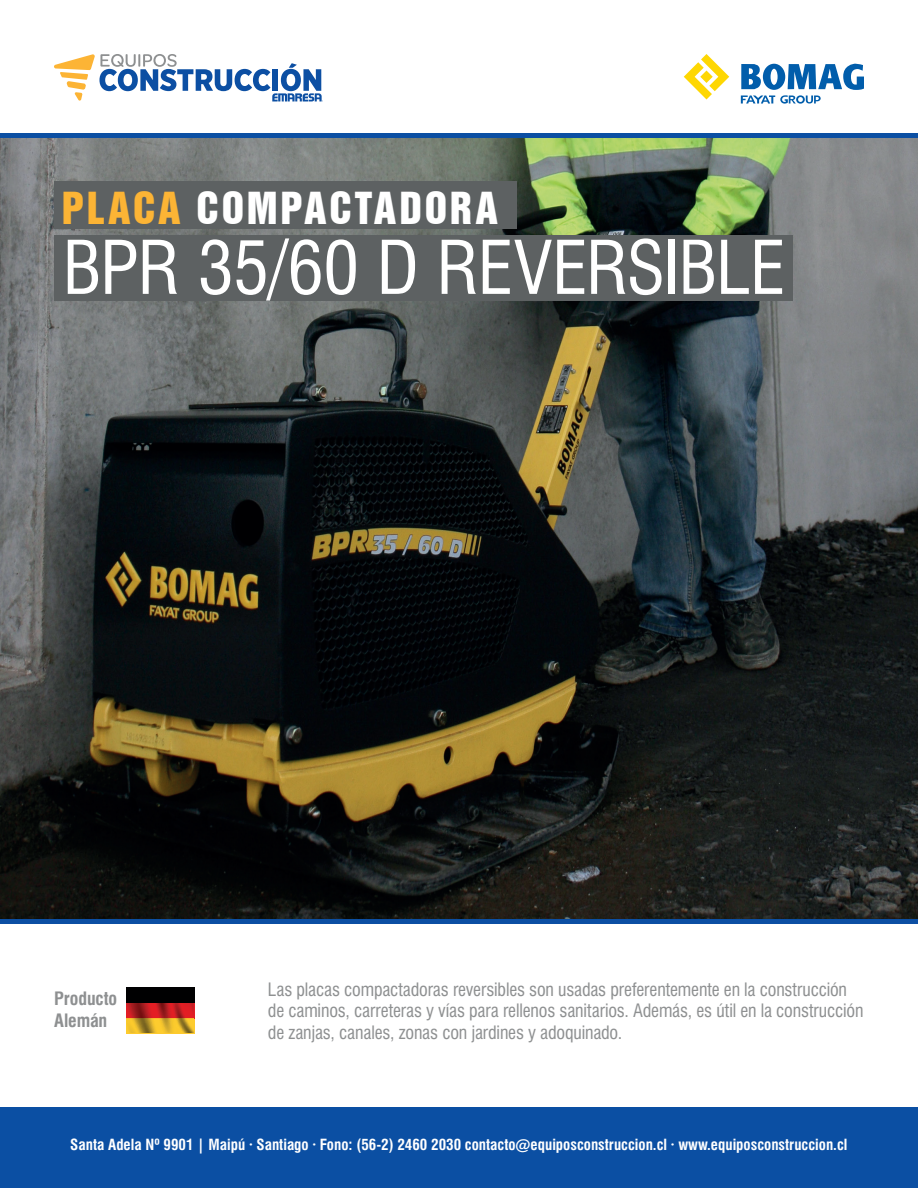
<style>
.page{position:relative;width:918px;height:1188px;background:#fff}
.page>*{position:absolute;margin:0;border:0;box-sizing:border-box;transform-origin:0 0}
.t1{font:72px "Swis 721 BT Condensed 2";letter-spacing:-.015em;color:#fff}
.t2{font:40.5px "Swiss 921 BT Regular A";letter-spacing:.07em;color:#fff}
.t3{font:18px/21.6px "Swis 721 BT Condensed 2";letter-spacing:-.01em;color:#8e9091}
.t4{font:700 condensed 18px/21.6px "Swiss 721 BT";letter-spacing:-.005em;color:#8e9091}
.t5{font:700 condensed 15px "Swiss 721 BT";color:#fff}
.s1{color:#fcb435}
</style>
<div class="page">
<img style="left:0;top:137px;width:918px;height:781px">
<div style="left:0;top:1108px;width:918px;height:80px;background:#0b4fa3"></div>
<svg style="left:54px;top:54px;width:269px;height:47px"></svg>
<div style="left:54px;top:235px;width:739px;height:66px;background:#5d6162"></div>
<hr style="left:0;top:133px;width:918px;height:4px;background:#0b4fa3">
<div style="left:0;top:919px;width:918px;height:5px;background:#0c4fa3"></div>
<div style="left:54px;top:182px;width:462px;height:47px;background:#5d6162"></div>
<svg style="left:684px;top:54px;width:45px;height:45px"></svg>
<svg style="left:741px;top:64px;width:123px;height:40px"></svg>
<svg style="left:126px;top:1032px;width:68px;height:1px"></svg>
<img style="left:126px;top:988px;width:68px;height:44px">
<h2 class="t2" style="left:62px;top:182px;width:437px"><span class="s1">PLACA</span> COMPACTADORA</h2>
<h1 class="t1" style="left:63px;top:225px;width:724px">BPR 35/60 D REVERSIBLE</h1>
<p class="t4" style="left:54px;top:988px;width:64px">Producto<br>Alemán</p>
<p class="t3" style="left:268px;top:979px;width:597px">Las placas compactadoras reversibles son usadas preferentemente en la construcción de caminos, carreteras y vías para rellenos sanitarios. Además, es útil en la construcción de zanjas, canales, zonas con jardines y adoquinado.</p>
<p class="t5" style="left:70px;top:1136px;width:779px">Santa Adela Nº 9901 | Maipú · Santiago · Fono: (56-2) 2460 2030 contacto@equiposconstruccion.cl · www.equiposconstruccion.cl</p>
</div>
